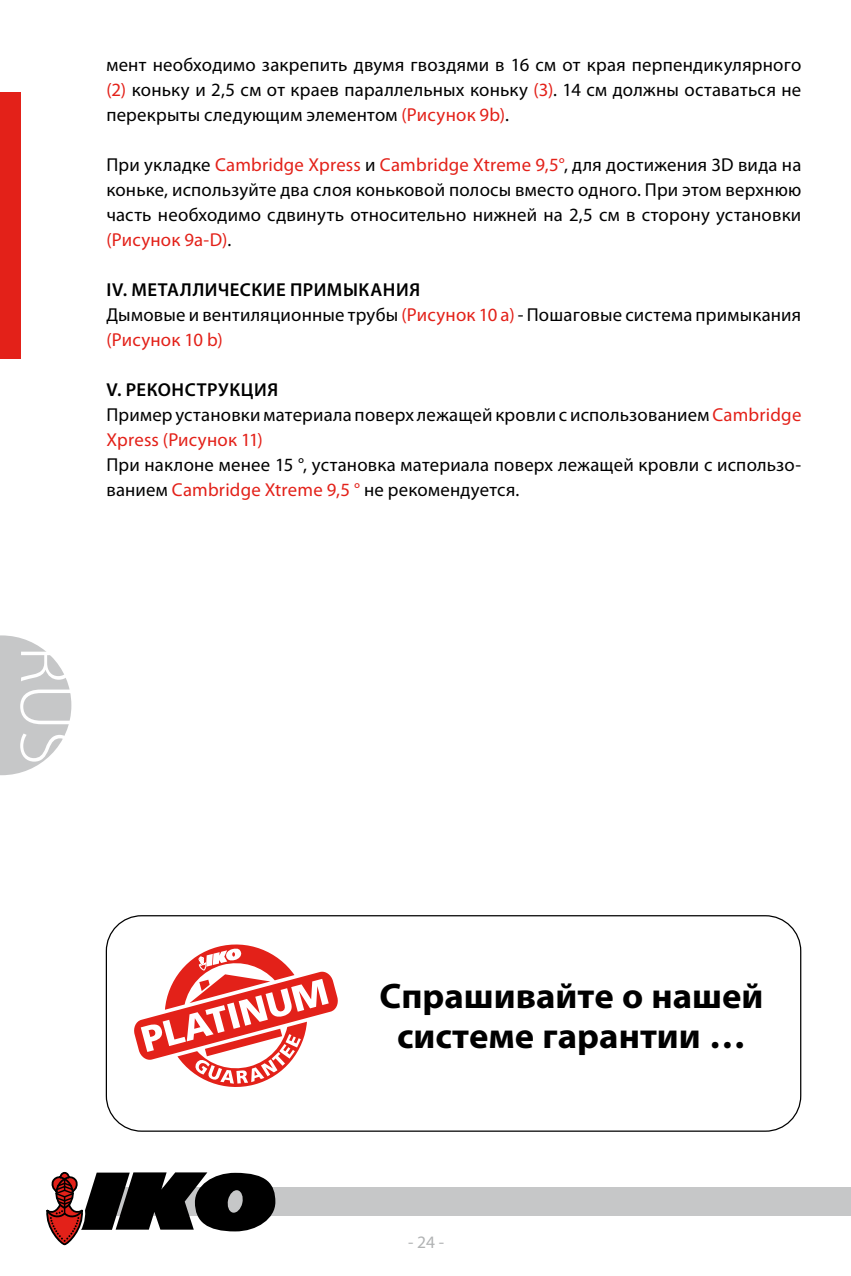
<style>
.page{position:relative;width:851px;height:1276px;background:#fff}
.page>*{position:absolute;margin:0;border:0;box-sizing:border-box;transform-origin:0 0}
.t1{font:300 75px "Myriad Pro";color:#fff}
.t2{font:700 35.5px/40px "Myriad Pro";color:#000;text-align:center}
.t3{font:18.75px/25px "Myriad Pro";letter-spacing:.01em;color:#000}
.t4{font:17.5px "Myriad Pro";color:#b1b3b4}
.s1{color:#e32119}
.s2{font-weight:600}
</style>
<div class="page">
<div style="left:111px;top:1187px;width:739px;height:29px;background:#c6c7c8"></div>
<svg style="left:46px;top:1171px;width:229px;height:75px"></svg>
<div style="left:0;top:92px;width:21px;height:267px;background:#e32119"></div>
<svg style="left:0;top:635px;width:71px;height:140px"></svg>
<div style="left:106px;top:915px;width:695px;height:216px;border:1px solid #000;border-radius:35px"></div>
<svg style="left:134px;top:944px;width:204px;height:143px"></svg>
<p class="t3" style="left:106px;top:52px;width:696px;text-align:justify">мент необходимо закрепить двумя гвоздями в 16 см от края перпендикулярного <span class="s1">(2)</span> коньку и 2,5 см от краев параллельных коньку <span class="s1">(3)</span>. 14 см должны оставаться не перекрыты следующим элементом <span class="s1">(Рисунок 9b)</span>.</p>
<p class="t3" style="left:106px;top:152px;width:696px;text-align:justify">При укладке <span class="s1">Cambridge Xpress</span> и <span class="s1">Cambridge Xtreme 9,5°</span>, для достижения 3D вида на коньке, используйте два слоя коньковой полосы вместо одного. При этом верхнюю часть необходимо сдвинуть относительно нижней на 2,5 см в сторону установки <span class="s1">(Рисунок 9a-D)</span>.</p>
<p class="t3" style="left:106px;top:277px;width:696px"><span class="s2">IV. МЕТАЛЛИЧЕСКИЕ ПРИМЫКАНИЯ<br></span>Дымовые и вентиляционные трубы <span class="s1">(Рисунок 10 a)</span> - Пошаговые система примыкания <span class="s1">(Рисунок 10 b)</span></p>
<p class="t3" style="left:106px;top:377px;width:696px"><span class="s2">V. РЕКОНСТРУКЦИЯ<br></span>Пример установки материала поверх лежащей кровли с использованием <span class="s1">Cambridge<br>Xpress (Рисунок 11)</span></p>
<p class="t3" style="left:106px;top:452px;width:696px">При наклоне менее 15 °, установка материала поверх лежащей кровли с использо&shy;ванием <span class="s1">Cambridge Xtreme 9,5 °</span> не рекомендуется.</p>
<h1 class="t1" style="left:91px;top:645px;width:121px;rotate:90deg">RUS</h1>
<h2 class="t2" style="left:379px;top:974px;width:385px">Спрашивайте о нашей системе гарантии …</h2>
<p class="t4" style="left:408px;top:1231px;width:38px">- 24 -</p>
</div>
